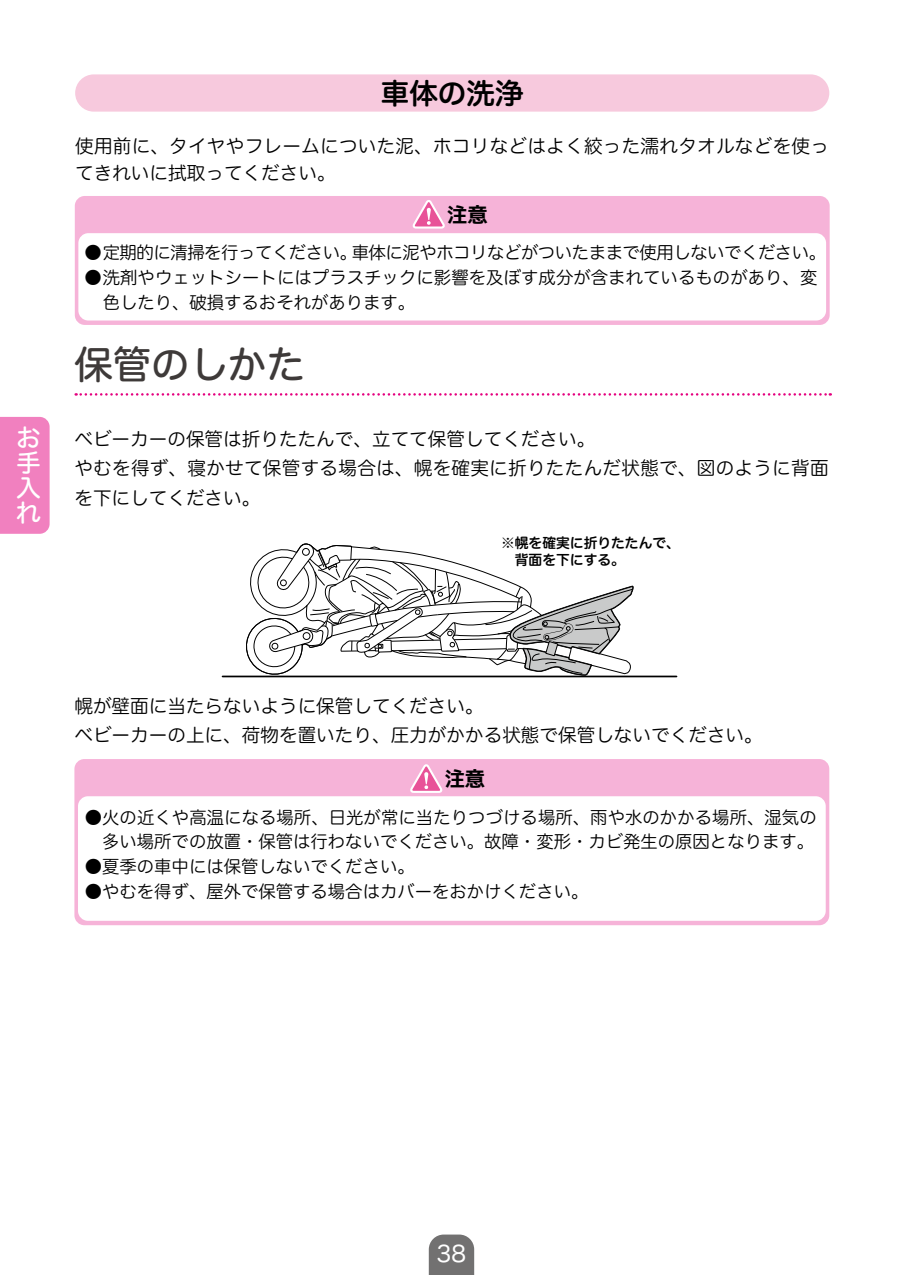
<style>
.page{position:relative;width:903px;height:1275px;background:#fff}
.page>*{position:absolute;margin:0;border:0;box-sizing:border-box;transform-origin:0 0}
.t1{font:38.5px "Hira Maru Std W5";color:#3e3a39}
.t2{font:28.53px "Hira Maru Std W6";color:#000}
.t3{font:24.85px/24.8px "Hira Maru Std W5";color:#fff;text-align:justify}
.t4{font:22.4px "Hira Maru Std W4";color:#fff}
.t5{font:20.3px "mplus 1 c bold";color:#000}
.t6{font:18.55px/29.8px "Hira Maru Std W3";color:#000}
.t7{font:17.32px/24.8px "Hira Maru Std W3";color:#000}
.t8{font:17.32px "Hira Maru Std W3";letter-spacing:-.025em;color:#000}
.t9{font:13.83px/17.2px "Hira Maru Std W6";color:#000}
</style>
<div class="page">
<svg style="left:429px;top:1234px;width:45px;height:41px;background:#7a7979"></svg>
<div style="left:75px;top:196px;width:755px;height:129px;background:#f6b3d8;border-radius:10px"></div>
<svg style="left:413px;top:200px;width:32px;height:29px"></svg>
<div style="left:78px;top:233px;width:748px;height:87px;background:#fff;border-radius:10px"></div>
<div style="left:75px;top:74px;width:754px;height:38px;background:#f7c9dd;border-radius:19px"></div>
<div style="left:74px;top:759px;width:755px;height:166px;background:#f6b3d8;border-radius:10px"></div>
<svg style="left:411px;top:764px;width:32px;height:29px"></svg>
<div style="left:78px;top:796px;width:748px;height:125px;background:#fff;border-radius:10px"></div>
<svg style="left:76px;top:393px;width:755px;height:3px"></svg>
<hr style="left:223px;top:676px;width:453px;height:1px;background:#000">
<svg style="left:242px;top:543px;width:392px;height:135px"></svg>
<div style="left:0;top:417px;width:50px;height:117px;background:#f180bf"></div>
<h3 class="t3" style="left:16px;top:426px;width:26px">お手入れ</h3>
<h2 class="t2" style="left:381px;top:72px;width:144px">車体の洗浄</h2>
<p class="t6" style="left:75px;top:132px;width:755px;line-height:27.3px">使用前に、タイヤやフレームについた泥、ホコリなどはよく絞った濡れタオルなどを使ってきれいに拭取ってください。</p>
<p class="t5" style="left:447px;top:200px;width:42px">注意</p>
<p class="t8" style="left:84px;top:240px;width:743px">●定期的に清掃を行ってください。車体に泥やホコリなどがついたままで使用しないでください。</p>
<p class="t7" style="left:103px;top:265px;width:716px;text-indent:-18px">●洗剤やウェットシートにはプラスチックに影響を及ぼす成分が含まれているものがあり、変色したり、破損するおそれがあります。</p>
<h1 class="t1" style="left:74px;top:335px;width:232px">保管のしかた</h1>
<p class="t6" style="left:74px;top:424px;width:756px">ベビーカーの保管は折りたたんで、立てて保管してください。<br>やむを得ず、寝かせて保管する場合は、幌を確実に折りたたんだ状態で、図のように背面を下にしてください。</p>
<p class="t9" style="left:501px;top:534px;width:180px">※幌を確実に折りたたんで、　背面を下にする。</p>
<p class="t6" style="left:74px;top:691px;width:690px">幌が壁面に当たらないように保管してください。<br>ベビーカーの上に、荷物を置いたり、圧力がかかる状態で保管しないでください。</p>
<p class="t5" style="left:445px;top:765px;width:42px">注意</p>
<p class="t7" style="left:85px;top:804px;width:733px">●火の近くや高温になる場所、日光が常に当たりつづける場所、雨や水のかかる場所、湿気の</p>
<p class="t7" style="left:85px;top:854px;width:331px">●夏季の車中には保管しないでください。</p>
<p class="t7" style="left:85px;top:879px;width:505px">●やむを得ず、屋外で保管する場合はカバーをおかけください。</p>
<p class="t7" style="left:102px;top:829px;width:713px">多い場所での放置・保管は行わないでください。故障・変形・カビ発生の原因となります。</p>
<p class="t4" style="left:437px;top:1237px;width:31px">38</p>
</div>
